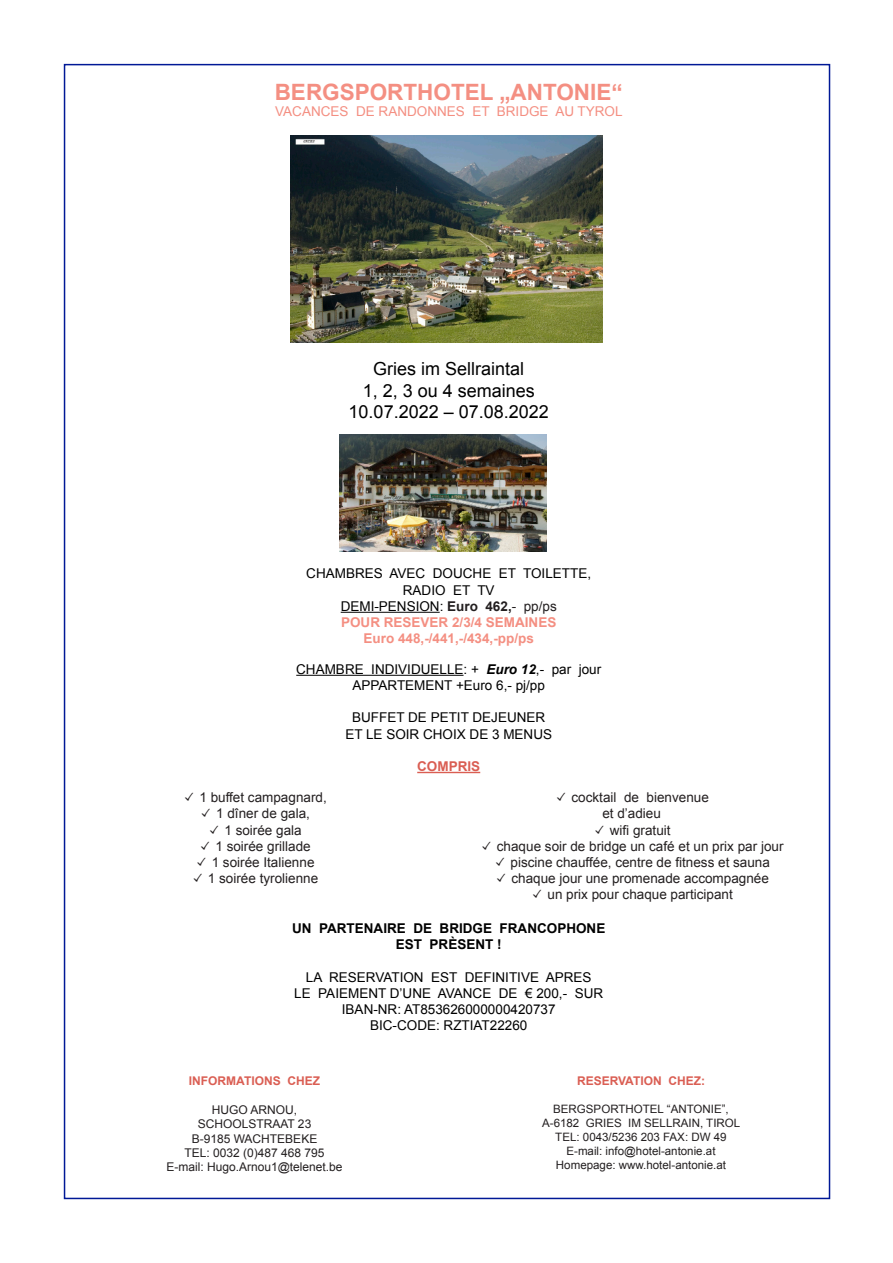
<style>
.page{position:relative;width:893px;height:1263px;background:#fff}
.page>*{position:absolute;margin:0;border:0;box-sizing:border-box;transform-origin:0 0}
.t1{font:700 22.5px "Arial";color:#f48f82}
.t2{font:18px "Arial";color:#000}
.t3{font:13.5px/16.2px "Arial";color:#000;text-align:center}
.t4{font:13.5px "Arial";color:#231f20}
.t5{font:700 13.5px "Arial";color:#f48f82}
.t6{font:700 13.5px "Arial";color:#000}
.t7{font:13.5px "Arial";color:#f48f82}
.t8{font:700 13.5px "Arial";color:#da5e53}
.t9{font:12px "Arial";color:#231f20}
.t10{font:700 12px "Arial";color:#da5e53}
.t11{font:11.55px "Arial";color:#231f20}
.s1{font-weight:700;color:#231f20}
.s2{color:#231f20}
.s3{font-weight:700;font-style:italic}
.s4{font-family:"Koz Min Pr 6 N"}
</style>
<div class="page">
<hr style="left:341px;top:612px;width:99px;height:1px;background:#000">
<hr style="left:296px;top:675px;width:168px;height:1px;background:#000">
<hr style="left:417px;top:772px;width:63px;height:1px;background:#da5e53">
<img style="left:290px;top:135px;width:312px;height:207px">
<img style="left:339px;top:434px;width:208px;height:117px">
<p class="t1" style="left:275px;top:77px;width:349px">BERGSPORTHOTEL „ANTONIE“</p>
<p class="t7" style="left:275px;top:102px;width:349px">VACANCES DE RANDONNES ET BRIDGE AU TYROL</p>
<p class="t2" style="left:373px;top:357px;width:153px">Gries im Sellraintal</p>
<p class="t2" style="left:363px;top:378px;width:174px">1, 2, 3 ou 4 semaines</p>
<p class="t2" style="left:349px;top:400px;width:202px">10.07.2022 – 07.08.2022</p>
<p class="t3" style="left:306px;top:566px;width:286px">CHAMBRES AVEC DOUCHE ET TOILETTE,<br>RADIO ET TV</p>
<p class="t3" style="left:341px;top:598px;width:218px">DEMI-PENSION: <span class="s1">Euro 462,</span><span class="s2">- pp/ps</span></p>
<p class="t5" style="left:341px;top:613px;width:217px">POUR RESEVER 2/3/4 SEMAINES</p>
<p class="t5" style="left:364px;top:630px;width:172px">Euro 448,-/441,-/434,-pp/ps</p>
<p class="t3" style="left:296px;top:661px;width:306px">CHAMBRE INDIVIDUELLE: + <span class="s3">Euro 12</span>,- par jour</p>
<p class="t3" style="left:352px;top:677px;width:194px">APPARTEMENT +Euro 6,- pj/pp</p>
<p class="t3" style="left:352px;top:710px;width:195px">BUFFET DE PETIT DEJEUNER</p>
<p class="t3" style="left:345px;top:726px;width:208px">ET LE SOIR CHOIX DE 3 MENUS</p>
<p class="t8" style="left:417px;top:757px;width:65px">COMPRIS</p>
<p class="t4" style="left:182px;top:789px;width:146px"><span class="s4">✓</span> 1 buffet campagnard,</p>
<p class="t4" style="left:199px;top:805px;width:113px"><span class="s4">✓</span> 1 dîner de gala,</p>
<p class="t4" style="left:207px;top:821px;width:96px"><span class="s4">✓</span> 1 soirée gala</p>
<p class="t4" style="left:198px;top:837px;width:114px"><span class="s4">✓</span> 1 soirée grillade</p>
<p class="t4" style="left:194px;top:853px;width:122px"><span class="s4">✓</span> 1 soirée Italienne</p>
<p class="t4" style="left:191px;top:870px;width:129px"><span class="s4">✓</span> 1 soirée tyrolienne</p>
<p class="t4" style="left:554px;top:789px;width:156px"><span class="s4">✓</span> cocktail de bienvenue</p>
<p class="t4" style="left:602px;top:805px;width:60px">et d’adieu</p>
<p class="t4" style="left:593px;top:821px;width:80px"><span class="s4">✓</span> wifi gratuit</p>
<p class="t4" style="left:480px;top:837px;width:305px"><span class="s4">✓</span> chaque soir de bridge un café et un prix par jour</p>
<p class="t4" style="left:493px;top:853px;width:278px"><span class="s4">✓</span> piscine chauffée, centre de fitness et sauna</p>
<p class="t4" style="left:494px;top:870px;width:276px"><span class="s4">✓</span> chaque jour une promenade accompagnée</p>
<p class="t4" style="left:530px;top:886px;width:204px"><span class="s4">✓</span> un prix pour chaque participant</p>
<p class="t6" style="left:292px;top:919px;width:315px">UN PARTENAIRE DE BRIDGE FRANCOPHONE</p>
<p class="t6" style="left:396px;top:936px;width:107px">EST PRÈSENT !</p>
<p class="t3" style="left:294px;top:969px;width:310px">LA RESERVATION EST DEFINITIVE APRES<br>LE PAIEMENT D’UNE AVANCE DE € 200,- SUR</p>
<p class="t3" style="left:342px;top:1001px;width:215px">IBAN-NR: AT853626000000420737</p>
<p class="t3" style="left:370px;top:1017px;width:159px">BIC-CODE: RZTIAT22260</p>
<p class="t10" style="left:189px;top:1073px;width:133px">INFORMATIONS CHEZ</p>
<p class="t9" style="left:212px;top:1102px;width:87px">HUGO ARNOU,</p>
<p class="t9" style="left:198px;top:1116px;width:115px">SCHOOLSTRAAT 23</p>
<p class="t9" style="left:192px;top:1130px;width:127px">B-9185 WACHTEBEKE</p>
<p class="t9" style="left:184px;top:1145px;width:142px">TEL: 0032 (0)487 468 795</p>
<p class="t9" style="left:166px;top:1159px;width:178px">E-mail: Hugo.Arnou1@telenet.be</p>
<p class="t10" style="left:577px;top:1073px;width:130px">RESERVATION CHEZ:</p>
<p class="t11" style="left:553px;top:1102px;width:177px">BERGSPORTHOTEL “ANTONIE”,</p>
<p class="t11" style="left:542px;top:1115px;width:200px">A-6182 GRIES IM SELLRAIN, TIROL</p>
<p class="t11" style="left:555px;top:1129px;width:173px">TEL: 0043/5236 203 FAX: DW 49</p>
<p class="t11" style="left:566px;top:1143px;width:151px">E-mail: info@hotel-antonie.at</p>
<p class="t11" style="left:556px;top:1157px;width:172px">Homepage: www.hotel-antonie.at</p>
</div>
